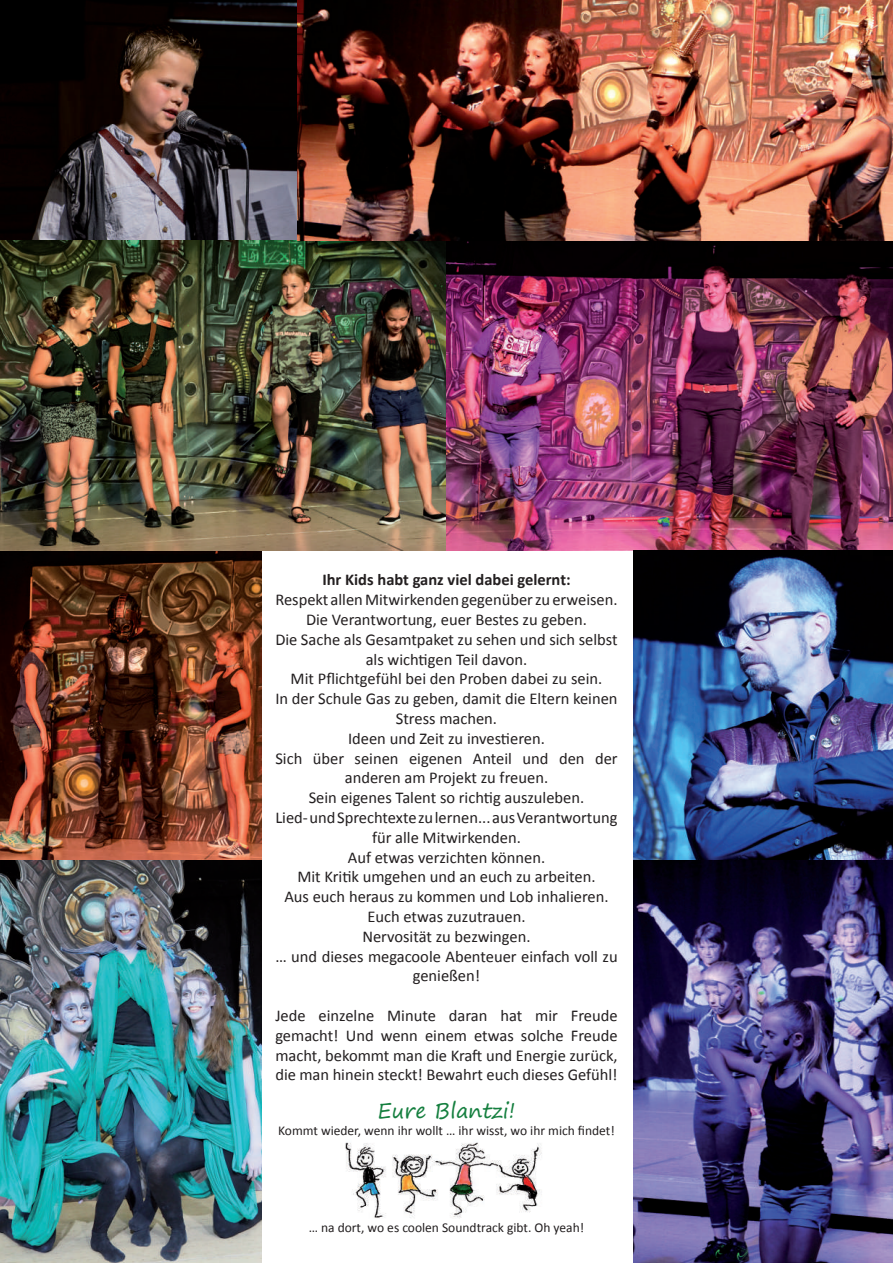
<style>
.page{position:relative;width:893px;height:1263px;background:#fff}
.page>*{position:absolute;margin:0;border:0;box-sizing:border-box;transform-origin:0 0}
.t1{font:21px "Segoe Print";color:#157f3f}
.t2{font:16.5px/19.8px "Calibri";color:#231f20;text-align:center}
.t3{font:700 16.5px "Calibri";color:#231f20}
.t4{font:13.5px "Calibri";color:#231f20}
</style>
<div class="page">
<img style="left:345px;top:1142px;width:197px;height:76px">
<img style="left:0;top:0;width:893px;height:550px">
<img style="left:0;top:550px;width:261px;height:713px">
<img style="left:634px;top:550px;width:259px;height:713px">
<p class="t3" style="left:322px;top:569px;width:250px">Ihr Kids habt ganz viel dabei gelernt:</p>
<p class="t2" style="left:275px;top:590px;width:344px">Respekt allen Mitwirkenden gegenüber zu erweisen.<br>Die Verantwortung, euer Bestes zu geben.<br>Die Sache als Gesamtpaket zu sehen und sich selbst als wichtigen Teil davon.<br>Mit Pflichtgefühl bei den Proben dabei zu sein.<br>In der Schule Gas zu geben, damit die Eltern keinen Stress machen.<br>Ideen und Zeit zu investieren.<br>Sich über seinen eigenen Anteil und den der anderen am Projekt zu freuen.<br>Sein eigenes Talent so richtig auszuleben.<br>Lied- und Sprechtexte zu lernen... aus Verantwortung für alle Mitwirkenden.<br>Auf etwas verzichten können.<br>Mit Kritik umgehen und an euch zu arbeiten.<br>Aus euch heraus zu kommen und Lob inhalieren.<br>Euch etwas zuzutrauen.<br>Nervosität zu bezwingen.<br>… und dieses megacoole Abenteuer einfach voll zu genießen!</p>
<p class="t2" style="left:275px;top:1006px;width:344px;text-align:justify">Jede einzelne Minute daran hat mir Freude gemacht! Und wenn einem etwas solche Freude macht, bekommt man die Kraft und Energie zurück, die man hinein steckt! Bewahrt euch dieses Gefühl!</p>
<p class="t1" style="left:377px;top:1092px;width:140px">Eure Blantzi!</p>
<p class="t4" style="left:278px;top:1121px;width:338px">Kommt wieder, wenn ihr wollt … ihr wisst, wo ihr mich findet!</p>
<p class="t4" style="left:309px;top:1219px;width:277px">… na dort, wo es coolen Soundtrack gibt. Oh yeah!</p>
</div>
